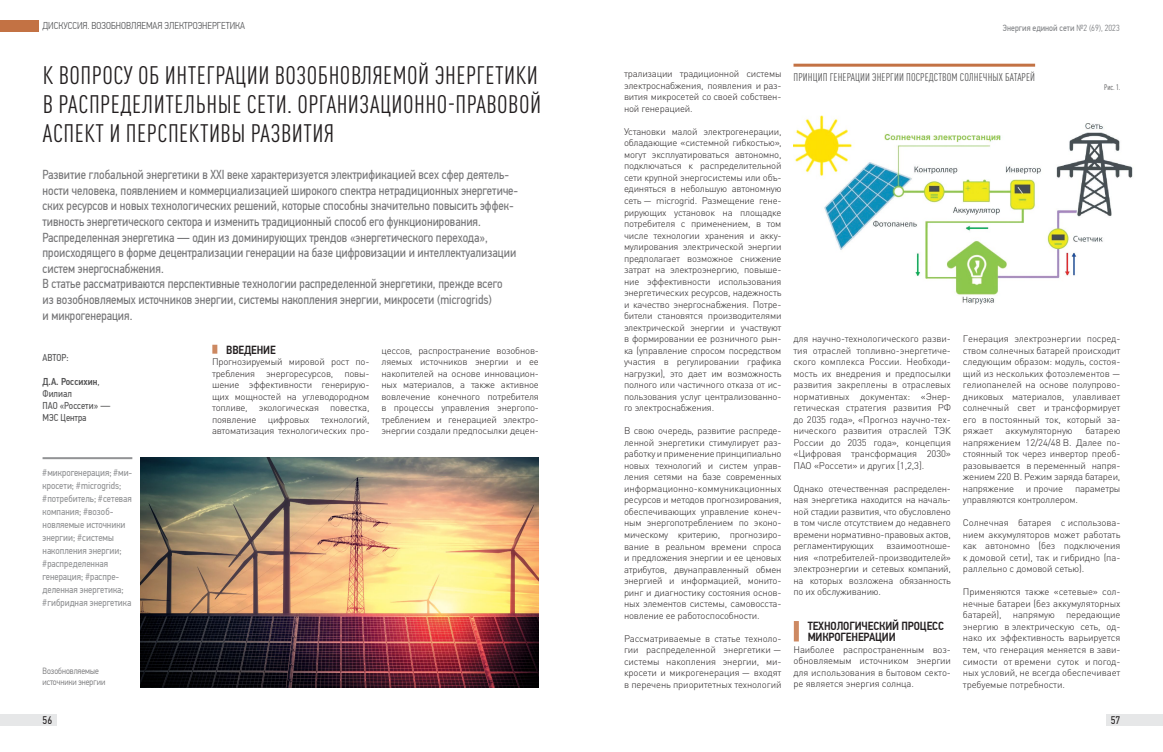
<style>
.page{position:relative;width:1163px;height:752px;background:#fff}
.page>*{position:absolute;margin:0;border:0;box-sizing:border-box;transform-origin:0 0}
.t1{font:condensed 25px/29px "DIN Pro";letter-spacing:.02em;color:#231f20}
.t2{font:13px/15.6px "PF Din Text Cond Pro";color:#747476}
.t3{font:500 11.8px/11.5px "PF Din Text Cond Pro";letter-spacing:-.01em;color:#231f20}
.t4{font:condensed 11px "DIN Pro";letter-spacing:.01em;color:#535354}
.t5{font:11px "PF Din Text Cond Pro";color:#231f20}
.t6{font:10px/13px "PF Din Text Cond Pro";color:#929395}
.t7{font:10px/12px "PF Din Text Cond Pro";color:#535354}
.t8{font:300 10px "PF Din Text Cond Pro";color:#58595b}
.t9{font:300 9.5px/11.5px "DIN Pro";letter-spacing:-.02em;color:#231f20;text-align:justify}
.t10{font:300 9px/10.8px "PF Din Text Cond Pro";color:#747476}
.t11{font:9px "PF Din Text Cond Pro";color:#808285}
.t12{font:condensed 8px "DIN Pro";color:#535354}
.s1{font-weight:300}
.s2{font-weight:500}
</style>
<div class="page">
<div style="left:0;top:713px;width:57px;height:12px;background:#e6e7e8"></div>
<div style="left:1106px;top:713px;width:56px;height:12px;background:#e6e7e8"></div>
<div style="left:0;top:20px;width:38px;height:11px;background:#c37244"></div>
<hr style="left:43px;top:457px;width:89px;height:2px;background:#929395">
<img style="left:141px;top:457px;width:398px;height:230px">
<hr style="left:793px;top:64px;width:241px;height:3px;background:#c37244">
<img style="left:793px;top:115px;width:340px;height:189px">
<div style="left:212px;top:344px;width:5px;height:9px;background:#cd8962"></div>
<div style="left:793px;top:620px;width:5px;height:21px;background:#cd8962"></div>
<p class="t8" style="left:43px;top:20px;width:204px">ДИСКУССИЯ. ВОЗОБНОВЛЯЕМАЯ ЭЛЕКТРОЭНЕРГЕТИКА</p>
<p class="t11" style="left:1002px;top:23px;width:118px">Энергия единой сети <span class="s1">№2 (69), 2023</span></p>
<h1 class="t1" style="left:43px;top:58px;width:500px">К ВОПРОСУ ОБ ИНТЕГРАЦИИ ВОЗОБНОВЛЯЕМОЙ ЭНЕРГЕТИКИ<br>В РАСПРЕДЕЛИТЕЛЬНЫЕ СЕТИ. ОРГАНИЗАЦИОННО-ПРАВОВОЙ<br>АСПЕКТ И ПЕРСПЕКТИВЫ РАЗВИТИЯ</h1>
<p class="t4" style="left:793px;top:69px;width:243px">ПРИНЦИП ГЕНЕРАЦИИ ЭНЕРГИИ ПОСРЕДСТВОМ СОЛНЕЧНЫХ БАТАРЕЙ</p>
<p class="t9" style="left:624px;top:67px;width:159px">трализации традиционной системы электроснабжения, появления и раз&shy;вития микросетей со своей собствен&shy;ной генерацией.</p>
<p class="t9" style="left:624px;top:125px;width:159px">Установки малой электрогенерации, обладающие «системной гибкостью», могут эксплуатироваться автономно, подключаться к распределительной сети крупной энергосистемы или объ&shy;единяться в небольшую автономную сеть — microgrid. Размещение гене&shy;рирующих установок на площадке потребителя с применением, в том числе технологии хранения и акку&shy;мулирования электрической энергии предполагает возможное снижение затрат на электроэнергию, повыше&shy;ние эффективности использования энергетических ресурсов, надежность и качество энергоснабжения. Потре&shy;бители становятся производителями электрической энергии и участвуют в формировании ее розничного рын&shy;ка (управление спросом посредством участия в регулировании графика нагрузки), это дает им возможность полного или частичного отказа от ис&shy;пользования услуг централизованно&shy;го электроснабжения.</p>
<p class="t9" style="left:624px;top:424px;width:159px">В свою очередь, развитие распреде&shy;ленной энергетики стимулирует раз&shy;работку и применение принципиально новых технологий и систем управ&shy;ления сетями на базе современных информационно-коммуникационных ресурсов и методов прогнозирования, обеспечивающих управление конеч&shy;ным энергопотреблением по эконо&shy;мическому критерию, прогнозиро&shy;вание в реальном времени спроса и предложения энергии и ее ценовых атрибутов, двунаправленный обмен энергией и информацией, монито&shy;ринг и диагностику состояния основ&shy;ных элементов системы, самовосста&shy;новление ее работоспособности.</p>
<p class="t9" style="left:624px;top:631px;width:159px">Рассматриваемые в статье техноло&shy;гии распределенной энергетики — системы накопления энергии, ми&shy;кросети и микрогенерация — входят в перечень приоритетных технологий</p>
<p class="t12" style="left:1103px;top:81px;width:18px">Рис. 1.</p>
<p class="t2" style="left:43px;top:167px;width:477px">Развитие глобальной энергетики в XXI веке характеризуется электрификацией всех сфер деятель&shy;ности человека, появлением и коммерциализацией широкого спектра нетрадиционных энергетиче&shy;ских ресурсов и новых технологических решений, которые способны значительно повысить эффек&shy;тивность энергетического сектора и изменить традиционный способ его функционирования.<br>Распределенная энергетика — один из доминирующих трендов «энергетического перехода», происходящего в форме децентрализации генерации на базе цифровизации и интеллектуализации систем энергоснабжения.<br>В статье рассматриваются перспективные технологии распределенной энергетики, прежде всего<br>из возобновляемых источников энергии, системы накопления энергии, микросети (microgrids)<br>и микрогенерация.</p>
<p class="t9" style="left:962px;top:332px;width:159px">Генерация электроэнергии посред&shy;ством солнечных батарей происходит следующим образом: модуль, состоя&shy;щий из нескольких фотоэлементов — гелиопанелей на основе полупрово&shy;дниковых материалов, улавливает солнечный свет и трансформирует его в постоянный ток, который за&shy;ряжает</p>
<p class="t9" style="left:793px;top:332px;width:159px">для научно-технологического разви&shy;тия отраслей топливно-энергетиче&shy;ского комплекса России. Необходи&shy;мость их внедрения и предпосылки развития закреплены в отраслевых нормативных документах: «Энер&shy;гетическая стратегия развития РФ до 2035 года», «Прогноз научно-тех&shy;нического развития отраслей ТЭК России до 2035 года», концепция «Цифровая трансформация 2030» ПАО «Россети» и других [1,2,3].</p>
<p class="t9" style="left:793px;top:481px;width:159px">Однако отечественная распределен&shy;ная энергетика находится на началь&shy;ной стадии развития, что обусловлено в том числе отсутствием до недавнего времени нормативно-правовых актов, регламентирующих</p>
<p class="t3" style="left:226px;top:343px;width:51px">ВВЕДЕНИЕ</p>
<p class="t9" style="left:212px;top:355px;width:159px">Прогнозируемый мировой рост по&shy;требления энергоресурсов, повы&shy;шение эффективности генерирую&shy;щих мощностей на углеводородном топливе, экологическая повестка, появление цифровых технологий, автоматизация технологических про-</p>
<p class="t9" style="left:381px;top:343px;width:159px">цессов, распространение возобнов&shy;ляемых источников энергии и ее накопителей на основе инновацион&shy;ных материалов, а также активное вовлечение конечного потребителя в процессы управления энергопо&shy;треблением и генерацией электро&shy;энергии создали предпосылки децен-</p>
<p class="t7" style="left:43px;top:351px;width:28px">АВТОР:</p>
<p class="t7" style="left:43px;top:375px;width:69px"><span class="s2">Д.А. Россихин</span>,<br>Филиал<br>ПАО «Россети» —<br>МЭС Центра</p>
<p class="t9" style="left:962px;top:424px;width:159px;text-indent:122px">батарею напряжением 12/24/48 В. Далее по&shy;стоянный ток через инвертор преоб&shy;разовывается в переменный напря&shy;жением 220 В. Режим заряда батареи, напряжение и прочие параметры управляются контроллером.</p>
<p class="t9" style="left:962px;top:516px;width:159px">Солнечная батарея с использова&shy;нием аккумуляторов может работать как автономно (без подключения к домовой сети), так и гибридно (па&shy;раллельно с домовой сетью).</p>
<p class="t9" style="left:962px;top:585px;width:159px">Применяются также «сетевые» сол&shy;нечные батареи (без аккумуляторных батарей), напрямую передающие энергию в электрическую сеть, од&shy;нако их эффективность варьируется тем, что генерация меняется в зави&shy;симости от времени суток и погод&shy;ных условий, не всегда обеспечивает требуемые потребности.</p>
<p class="t9" style="left:1005px;top:424px;width:69px">аккумуляторную</p>
<p class="t6" style="left:43px;top:466px;width:91px">#микрогенерация; #ми&shy;кросети; #microgrids; #потребитель; #сетевая компания; #возоб&shy;новляемые источники энергии; #системы накопления энергии; #распределенная генерация; #распре&shy;деленная энергетика; #гибридная энергетика</p>
<p class="t9" style="left:793px;top:539px;width:159px;text-indent:93px">взаимоотноше&shy;ния «потребителей-производителей» электроэнергии и сетевых компаний, на которых возложена обязанность по их обслуживанию.</p>
<p class="t3" style="left:807px;top:619px;width:138px">ТЕХНОЛОГИЧЕСКИЙ ПРОЦЕСС<br>МИКРОГЕНЕРАЦИИ</p>
<p class="t9" style="left:793px;top:642px;width:159px">Наиболее распространенным воз&shy;обновляемым источником энергии для использования в бытовом секто&shy;ре является энергия солнца.</p>
<p class="t10" style="left:43px;top:665px;width:64px">Возобновляемые источники энергии</p>
<p class="t5" style="left:43px;top:713px;width:11px">56</p>
<p class="t5" style="left:1110px;top:713px;width:11px">57</p>
</div>
